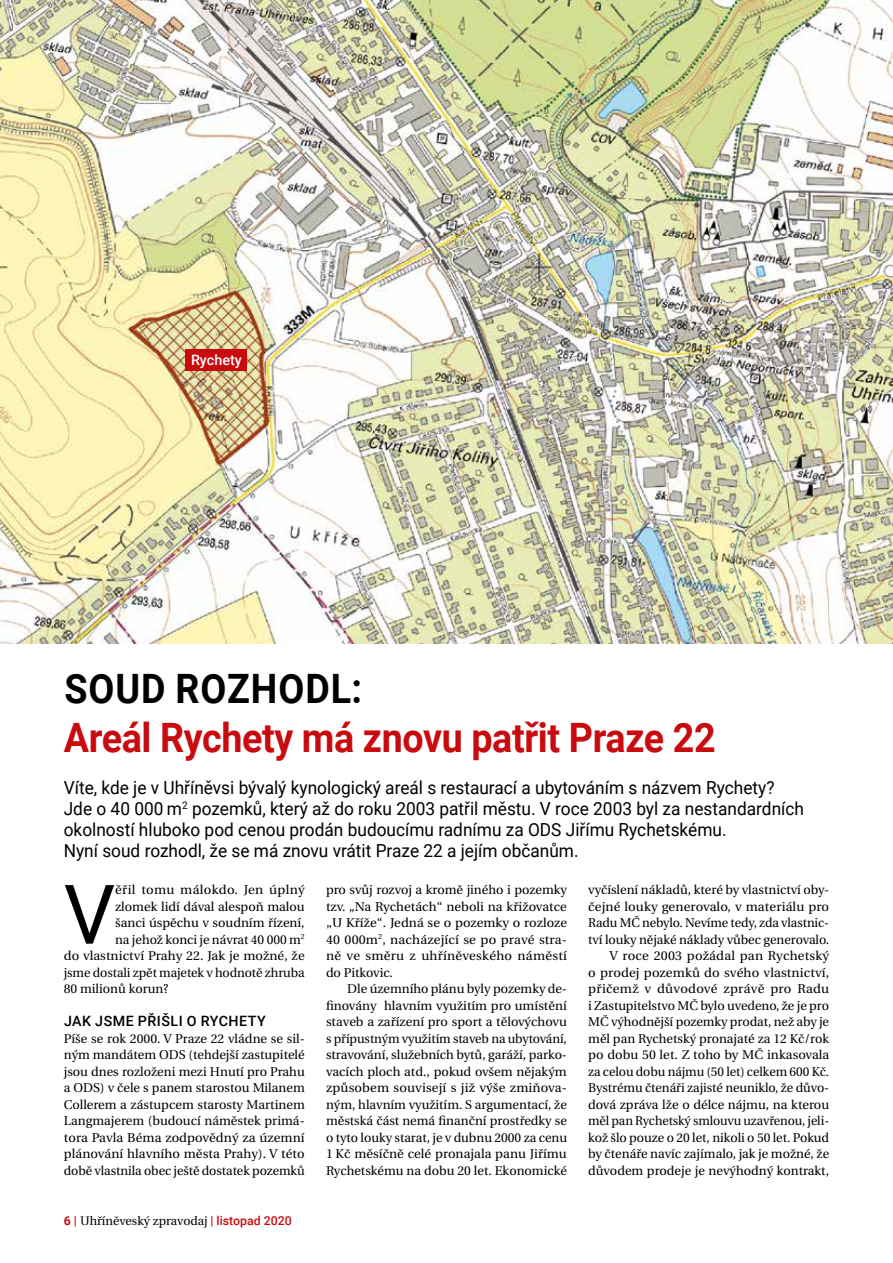
<style>
.page{position:relative;width:893px;height:1263px;background:#fff}
.page>*{position:absolute;margin:0;border:0;box-sizing:border-box;transform-origin:0 0}
.t1{font:82.35px "Roboto";color:#000}
.t2{font:700 40.5px "Roboto";letter-spacing:-.01em;color:#c90a0e;scale:.93 1}
.t3{font:700 40.5px "Roboto";letter-spacing:.025em;color:#000;scale:.93 1}
.t4{font:18px/21px "Roboto";color:#000;scale:.96 1}
.t5{font:500 14.4px "Roboto";color:#fff}
.t6{font:500 14.25px "Roboto";letter-spacing:.035em;color:#000}
.t7{font:12.75px/16.5px "Heuristica";color:#000;text-align:justify}
.t8{font:12.75px "Heuristica";letter-spacing:.02em;color:#000}
.t9{font:12.3px "Heuristica";color:#000}
.s1{font-family:"Roboto";font-weight:700;color:#c90a0e}
.s2{font-family:"Roboto";font-weight:500;color:#c90a0e}
</style>
<div class="page">
<img style="left:0;top:0;width:893px;height:643px">
<div style="left:186px;top:349px;width:61px;height:21px;background:#c90a0e"></div>
<p class="t5" style="left:191px;top:350px;width:52px">RYCHETY</p>
<h2 class="t3" style="left:64px;top:660px;width:322px">Soud rozhodl:</h2>
<h2 class="t2" style="left:64px;top:709px;width:702px">Areál Rychety má znovu patřit Praze 22</h2>
<p class="t4" style="left:64px;top:776px;width:773px">Víte, kde je v Uhříněvsi bývalý kynologický areál s restaurací a ubytováním s názvem Rychety?<br>Jde o 40 000 m<sup>2</sup> pozemků, který až do roku 2003 patřil městu. V roce 2003 byl za nestandardních okolností hluboko pod cenou prodán budoucímu radnímu za ODS Jiřímu Rychetskému.<br>Nyní soud rozhodl, že se má znovu vrátit Praze 22 a jejím občanům.</p>
<p class="t7" style="left:588px;top:882px;width:243px;text-align:right">vyčíslení nákladů, které by vlastnictví oby&shy;čejné louky generovalo, v materiálu pro Radu MČ nebylo. Nevíme tedy, zda vlastnic&shy;tví louky nějaké náklady vůbec generovalo.<br>V roce 2003 požádal pan Rychetský<br>o prodej pozemků do svého vlastnictví, přičemž v důvodové zprávě pro Radu i Zastupitelstvo MČ bylo uvedeno, že je pro MČ výhodnější pozemky prodat, než aby je měl pan Rychetský pronajaté za 12 Kč/rok po dobu 50 let. Z toho by MČ inkasovala za celou dobu nájmu (50 let) celkem 600 Kč.<br>Bystrému čtenáři zajisté neuniklo, že důvo&shy;dová zpráva lže o délce nájmu, na kterou měl pan Rychetský smlouvu uzavřenou, jeli&shy;kož šlo pouze o 20 let, nikoli o 50 let. Pokud by čtenáře navíc zajímalo, jak je možné, že důvodem prodeje je nevýhodný kontrakt,</p>
<p class="t7" style="left:326px;top:882px;width:243px">pro svůj rozvoj a kromě jiného i pozemky tzv. „Na Rychetách“ neboli na křižovatce „U Kříže“. Jedná se o pozemky o rozloze 40 000m<sup>2</sup>, nacházející se po pravé stra&shy;ně ve směru z uhříněveského náměstí do Pitkovic.</p>
<p class="t7" style="left:326px;top:981px;width:243px;text-indent:21px">Dle územního plánu byly pozemky de&shy;finovány hlavním využitím pro umístění staveb a zařízení pro sport a tělovýchovu s přípustným využitím staveb na ubytování, stravování, služebních bytů, garáží, parko&shy;vacích ploch atd., pokud ovšem nějakým způsobem souvisejí s již výše zmiňova&shy;ným, hlavním využitím. S argumentací, že městská část nemá finanční prostředky se o tyto louky starat, je v dubnu 2000 za cenu 1 Kč měsíčně celé pronajala panu Jiřímu Rychetskému na dobu 20 let. Ekonomické</p>
<h1 class="t1" style="left:64px;top:857px;width:53px">V</h1>
<p class="t8" style="left:115px;top:880px;width:191px">ěřil tomu málokdo. Jen úplný</p>
<p class="t7" style="left:115px;top:898px;width:191px">zlomek lidí dával alespoň malou</p>
<p class="t7" style="left:115px;top:915px;width:191px">šanci úspěchu v soudním řízení,</p>
<p class="t7" style="left:115px;top:931px;width:191px">na jehož konci je návrat 40 000 m<sup>2</sup></p>
<p class="t7" style="left:64px;top:948px;width:242px">do vlastnictví Prahy 22. Jak je možné, že</p>
<p class="t7" style="left:64px;top:964px;width:242px">jsme dostali zpět majetek v hodnotě zhruba</p>
<p class="t7" style="left:64px;top:981px;width:106px">80 milionů korun?</p>
<p class="t6" style="left:64px;top:1011px;width:42px">JAK JSME</p>
<p class="t6" style="left:138px;top:1011px;width:129px">PŘIŠLI O RYCHETY</p>
<p class="t7" style="left:64px;top:1030px;width:243px">Píše se rok 2000. V Praze 22 vládne se sil&shy;ným mandátem ODS (tehdejší zastupitelé jsou dnes rozloženi mezi Hnutí pro Prahu a ODS) v čele s panem starostou Milanem Collerem a zástupcem starosty Martinem Langmajerem (budoucí náměstek primá&shy;tora Pavla Béma zodpovědný za územní plánování hlavního města Prahy). V této době vlastnila obec ještě dostatek pozemků</p>
<p class="t9" style="left:64px;top:1211px;width:229px"><span class="s1">6 |</span> Uhříněveský zpravodaj <span class="s2">| LISTOPAD 2020</span></p>
</div>
